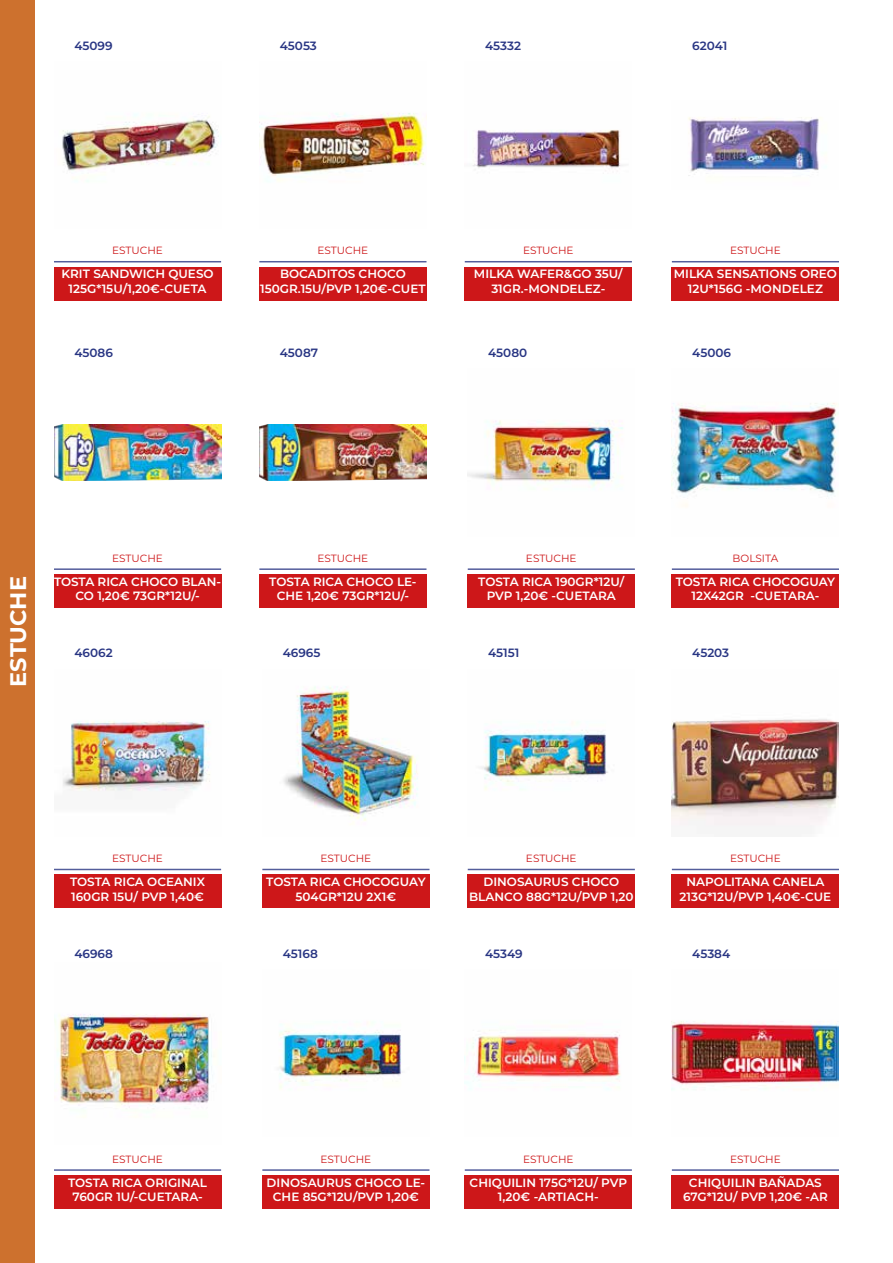
<style>
.page{position:relative;width:893px;height:1263px;background:#fff}
.page>*{position:absolute;margin:0;border:0;box-sizing:border-box;transform-origin:0 0}
.t1{font:700 22.5px "Montserrat";color:#fff}
.t2{font:600 12px/14.4px "Montserrat";color:#fff;text-align:center}
.t3{font:600 12px "Montserrat";color:#283583}
.t4{font:10.5px "Montserrat";color:#cd1719}
</style>
<div class="page">
<div style="left:465px;top:267px;width:167px;height:34px;background:#cd1719"></div>
<hr style="left:465px;top:261px;width:167px;height:1px;background:#283583">
<img style="left:472px;top:130px;width:151px;height:39px">
<div style="left:672px;top:267px;width:167px;height:34px;background:#cd1719"></div>
<hr style="left:672px;top:261px;width:167px;height:1px;background:#283583">
<img style="left:688px;top:117px;width:131px;height:59px">
<div style="left:672px;top:574px;width:167px;height:34px;background:#cd1719"></div>
<hr style="left:672px;top:568px;width:167px;height:2px;background:#283583">
<img style="left:672px;top:403px;width:167px;height:104px">
<div style="left:259px;top:267px;width:167px;height:34px;background:#cd1719"></div>
<hr style="left:259px;top:261px;width:167px;height:1px;background:#283583">
<img style="left:259px;top:113px;width:167px;height:68px">
<div style="left:468px;top:574px;width:167px;height:34px;background:#cd1719"></div>
<hr style="left:468px;top:568px;width:167px;height:2px;background:#283583">
<img style="left:468px;top:420px;width:155px;height:70px">
<div style="left:54px;top:574px;width:167px;height:34px;background:#cd1719"></div>
<hr style="left:54px;top:568px;width:167px;height:2px;background:#283583">
<img style="left:54px;top:424px;width:167px;height:56px">
<div style="left:259px;top:574px;width:167px;height:34px;background:#cd1719"></div>
<hr style="left:259px;top:568px;width:167px;height:2px;background:#283583">
<img style="left:259px;top:424px;width:167px;height:57px">
<div style="left:54px;top:267px;width:167px;height:34px;background:#cd1719"></div>
<hr style="left:54px;top:261px;width:167px;height:1px;background:#283583">
<img style="left:62px;top:114px;width:157px;height:68px">
<div style="left:54px;top:874px;width:167px;height:34px;background:#cd1719"></div>
<hr style="left:54px;top:869px;width:167px;height:1px;background:#283583">
<img style="left:63px;top:721px;width:147px;height:71px">
<div style="left:54px;top:1175px;width:167px;height:34px;background:#cd1719"></div>
<hr style="left:54px;top:1169px;width:167px;height:2px;background:#283583">
<img style="left:54px;top:1014px;width:161px;height:95px">
<div style="left:262px;top:1175px;width:167px;height:34px;background:#cd1719"></div>
<hr style="left:262px;top:1169px;width:167px;height:2px;background:#283583">
<img style="left:279px;top:1024px;width:123px;height:65px">
<div style="left:262px;top:874px;width:167px;height:34px;background:#cd1719"></div>
<hr style="left:262px;top:869px;width:167px;height:1px;background:#283583">
<img style="left:283px;top:686px;width:135px;height:135px">
<div style="left:468px;top:874px;width:167px;height:34px;background:#cd1719"></div>
<hr style="left:468px;top:869px;width:167px;height:1px;background:#283583">
<img style="left:481px;top:730px;width:127px;height:60px">
<div style="left:465px;top:1175px;width:167px;height:34px;background:#cd1719"></div>
<hr style="left:465px;top:1169px;width:167px;height:2px;background:#283583">
<img style="left:465px;top:1030px;width:156px;height:60px">
<div style="left:672px;top:1175px;width:167px;height:34px;background:#cd1719"></div>
<hr style="left:672px;top:1169px;width:167px;height:2px;background:#283583">
<img style="left:672px;top:1021px;width:167px;height:69px">
<div style="left:672px;top:874px;width:167px;height:34px;background:#cd1719"></div>
<hr style="left:672px;top:869px;width:167px;height:1px;background:#283583">
<img style="left:672px;top:719px;width:167px;height:108px">
<div style="left:0;top:0;width:34px;height:1263px;background:#cd712e"></div>
<p class="t3" style="left:74px;top:37px;width:40px">45099</p>
<p class="t3" style="left:280px;top:37px;width:39px">45053</p>
<p class="t3" style="left:485px;top:37px;width:37px">45332</p>
<p class="t3" style="left:692px;top:37px;width:36px">62041</p>
<p class="t4" style="left:112px;top:243px;width:52px">ESTUCHE</p>
<p class="t4" style="left:318px;top:243px;width:52px">ESTUCHE</p>
<p class="t4" style="left:523px;top:243px;width:52px">ESTUCHE</p>
<p class="t4" style="left:730px;top:243px;width:52px">ESTUCHE</p>
<p class="t2" style="left:61px;top:266px;width:154px">KRIT SANDWICH QUESO<br>125G*15U/1,20€-CUETA</p>
<p class="t2" style="left:260px;top:266px;width:167px">BOCADITOS CHOCO<br>150GR.15U/PVP 1,20€-CUET</p>
<p class="t2" style="left:474px;top:266px;width:150px">MILKA WAFER&amp;GO 35U/<br>31GR.-MONDELEZ-</p>
<p class="t2" style="left:674px;top:266px;width:165px">MILKA SENSATIONS OREO<br>12U*156G -MONDELEZ</p>
<p class="t3" style="left:74px;top:344px;width:40px">45086</p>
<p class="t3" style="left:280px;top:344px;width:40px">45087</p>
<p class="t3" style="left:488px;top:344px;width:41px">45080</p>
<p class="t3" style="left:692px;top:344px;width:40px">45006</p>
<h1 class="t1" style="left:2px;top:687px;width:112px;rotate:-90deg">ESTUCHE</h1>
<p class="t4" style="left:112px;top:551px;width:52px">ESTUCHE</p>
<p class="t2" style="left:54px;top:574px;width:169px">TOSTA RICA CHOCO BLAN-<br>CO 1,20€ 73GR*12U/-</p>
<p class="t3" style="left:74px;top:644px;width:40px">46062</p>
<p class="t4" style="left:318px;top:551px;width:52px">ESTUCHE</p>
<p class="t2" style="left:269px;top:574px;width:149px">TOSTA RICA CHOCO LE-<br>CHE 1,20€ 73GR*12U/-</p>
<p class="t3" style="left:283px;top:644px;width:39px">46965</p>
<p class="t4" style="left:526px;top:551px;width:52px">ESTUCHE</p>
<p class="t4" style="left:733px;top:551px;width:47px">BOLSITA</p>
<p class="t2" style="left:478px;top:574px;width:148px">TOSTA RICA 190GR*12U/<br>PVP 1,20€ -CUETARA</p>
<p class="t2" style="left:676px;top:574px;width:161px">TOSTA RICA CHOCOGUAY<br>12X42GR -CUETARA-</p>
<p class="t3" style="left:488px;top:644px;width:33px">45151</p>
<p class="t3" style="left:692px;top:644px;width:38px">45203</p>
<p class="t4" style="left:112px;top:851px;width:52px">ESTUCHE</p>
<p class="t4" style="left:321px;top:851px;width:52px">ESTUCHE</p>
<p class="t4" style="left:526px;top:851px;width:52px">ESTUCHE</p>
<p class="t4" style="left:730px;top:851px;width:52px">ESTUCHE</p>
<p class="t2" style="left:70px;top:874px;width:136px;text-align:left">TOSTA RICA OCEANIX<br>160GR 15U/ PVP 1,40€</p>
<p class="t2" style="left:266px;top:874px;width:161px">TOSTA RICA CHOCOGUAY<br>504GR*12U 2X1€</p>
<p class="t2" style="left:469px;top:874px;width:166px">DINOSAURUS CHOCO<br>BLANCO 88G*12U/PVP 1,20</p>
<p class="t2" style="left:679px;top:874px;width:153px">NAPOLITANA CANELA<br>213G*12U/PVP 1,40€-CUE</p>
<p class="t3" style="left:74px;top:945px;width:40px">46968</p>
<p class="t3" style="left:283px;top:945px;width:37px">45168</p>
<p class="t3" style="left:485px;top:945px;width:39px">45349</p>
<p class="t3" style="left:692px;top:945px;width:40px">45384</p>
<p class="t4" style="left:112px;top:1152px;width:52px">ESTUCHE</p>
<p class="t2" style="left:68px;top:1175px;width:140px">TOSTA RICA ORIGINAL<br>760GR 1U/-CUETARA-</p>
<p class="t4" style="left:321px;top:1152px;width:52px">ESTUCHE</p>
<p class="t2" style="left:267px;top:1175px;width:160px">DINOSAURUS CHOCO LE-<br>CHE 85G*12U/PVP 1,20€</p>
<p class="t4" style="left:523px;top:1152px;width:52px">ESTUCHE</p>
<p class="t2" style="left:470px;top:1175px;width:159px">CHIQUILIN 175G*12U/ PVP<br>1,20€ -ARTIACH-</p>
<p class="t4" style="left:730px;top:1152px;width:52px">ESTUCHE</p>
<p class="t2" style="left:683px;top:1175px;width:146px">CHIQUILIN BAÑADAS<br>67G*12U/ PVP 1,20€ -AR</p>
</div>
